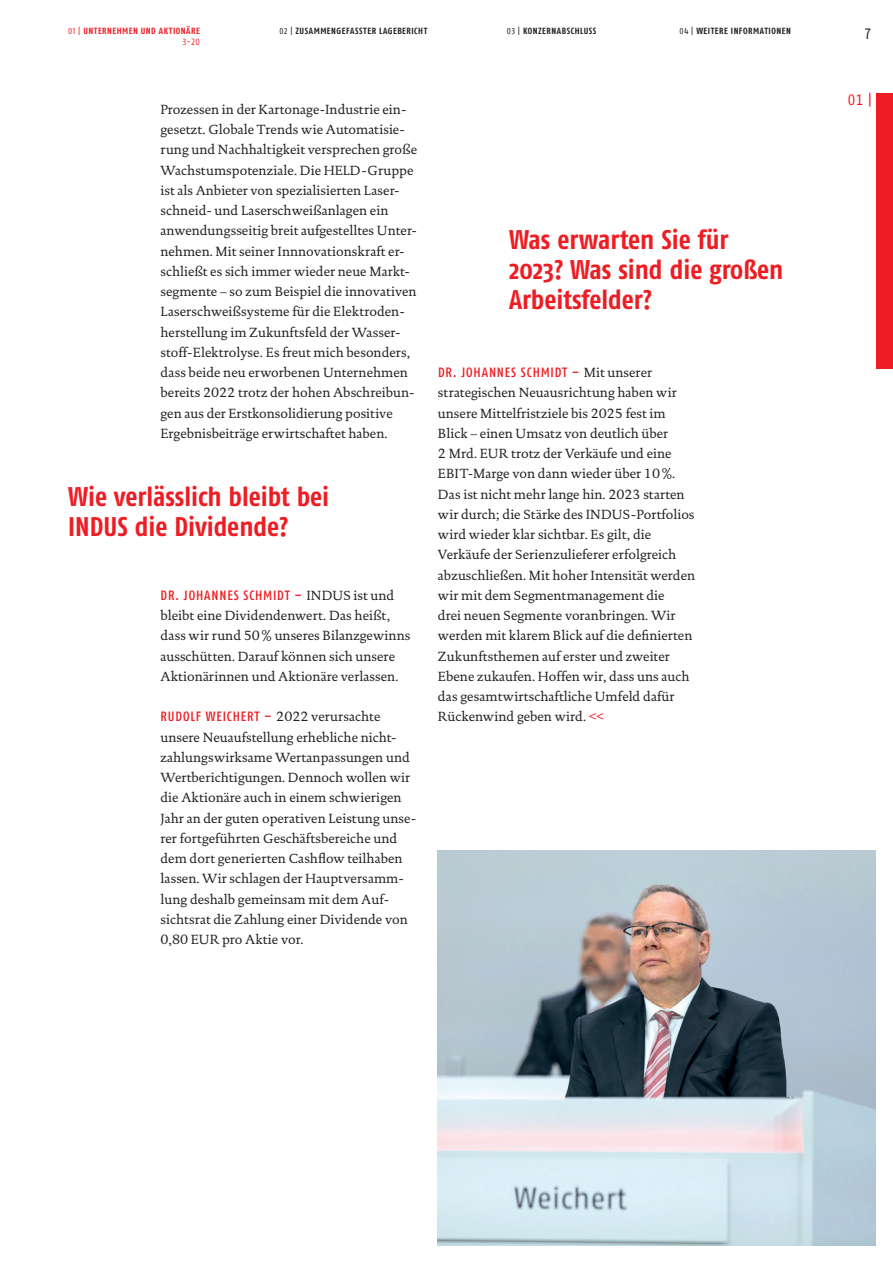
<style>
.page{position:relative;width:893px;height:1263px;background:#fff}
.page>*{position:absolute;margin:0;border:0;box-sizing:border-box;transform-origin:0 0}
.t1{font:700 condensed 27px/30px "Fago Pro";color:#ee1d23}
.t2{font:condensed 15px "Fago Pro";color:#ee1d23}
.t3{font:condensed 15px "Fago Pro";color:#231f20}
.t4{font:13.5px/20.2px "DTL Documenta TOT";color:#231f20}
.t5{font:500 condensed 13.5px "Fago Pro";letter-spacing:.065em;color:#ee1d23}
.t6{font:700 condensed 9px "Fago Pro";letter-spacing:.055em;color:#231f20}
.t7{font:700 condensed 9px "Fago Pro";letter-spacing:.055em;color:#ee1d23}
.t8{font:condensed 9px "Fago Pro";color:#ee1d23}
.s1{font-weight:400}
.s2{font-family:"DTL Documenta TOT";font-weight:400;font-stretch:normal;color:#231f20}
.s3{color:#ee1d23}
</style>
<div class="page">
<img style="left:438px;top:850px;width:438px;height:396px">
<div style="left:876px;top:94px;width:17px;height:275px;background:#ee1d23"></div>
<p class="t7" style="left:68px;top:25px;width:133px"><span class="s1">01 |</span> UNTERNEHMEN UND AKTIONÄRE</p>
<p class="t6" style="left:280px;top:25px;width:149px"><span class="s1">02 |</span> ZUSAMMENGEFASSTER LAGEBERICHT</p>
<p class="t6" style="left:507px;top:25px;width:91px"><span class="s1">03 |</span> KONZERNABSCHLUSS</p>
<p class="t6" style="left:679px;top:25px;width:113px"><span class="s1">04 |</span> WEITERE INFORMATIONEN</p>
<p class="t8" style="left:182px;top:36px;width:19px">3-20</p>
<p class="t4" style="left:161px;top:99px;width:258px">Prozessen in der Kartonage-Industrie ein&shy;gesetzt. Globale Trends wie Automatisie&shy;rung und Nachhaltigkeit versprechen große Wachstumspotenziale. Die HELD-Gruppe ist als Anbieter von spezialisierten Laser&shy;schneid- und Laserschweißanlagen ein anwendungsseitig breit aufgestelltes Unter&shy;nehmen. Mit seiner Innnovationskraft er&shy;schließt es sich immer wieder neue Markt&shy;segmente – so zum Beispiel die innovativen Laserschweißsysteme für die Elektroden&shy;herstellung im Zukunftsfeld der Wasser&shy;stoff-Elektrolyse. Es freut mich besonders, dass beide neu erworbenen Unternehmen bereits 2022 trotz der hohen Abschreibun&shy;gen aus der Erstkonsolidierung positive Ergebnisbeiträge erwirtschaftet haben.</p>
<h1 class="t1" style="left:68px;top:482px;width:263px">Wie verlässlich bleibt bei<br>INDUS die Dividende?</h1>
<p class="t5" style="left:161px;top:587px;width:235px">DR. JOHANNES SCHMIDT – <span class="s2">INDUS ist und</span></p>
<p class="t4" style="left:161px;top:605px;width:251px">bleibt eine Dividendenwert. Das heißt, dass wir rund 50% unseres Bilanzgewinns ausschütten. Darauf können sich unsere Aktionärinnen und Aktionäre verlassen.</p>
<p class="t5" style="left:161px;top:708px;width:221px">RUDOLF WEICHERT – <span class="s2">2022 verursachte</span></p>
<p class="t4" style="left:161px;top:727px;width:257px">unsere Neuaufstellung erhebliche nicht&shy;zahlungswirksame Wertanpassungen und Wertberichtigungen. Dennoch wollen wir die Aktionäre auch in einem schwierigen Jahr an der guten operativen Leistung unse&shy;rer fortgeführten Geschäftsbereiche und dem dort generierten Cashflow teilhaben lassen. Wir schlagen der Hauptversamm&shy;lung deshalb gemeinsam mit dem Auf&shy;sichtsrat die Zahlung einer Dividende von 0,80 EUR pro Aktie vor.</p>
<h1 class="t1" style="left:509px;top:224px;width:276px">Was erwarten Sie für<br>2023? Was sind die großen<br>Arbeitsfelder?</h1>
<p class="t5" style="left:438px;top:364px;width:216px">DR. JOHANNES SCHMIDT – <span class="s2">Mit unserer</span></p>
<p class="t4" style="left:438px;top:383px;width:259px">strategischen Neuausrichtung haben wir unsere Mittelfristziele bis 2025 fest im Blick – einen Umsatz von deutlich über<br>2 Mrd. EUR trotz der Verkäufe und eine EBIT-Marge von dann wieder über 10%.<br>Das ist nicht mehr lange hin. 2023 starten wir durch; die Stärke des INDUS-Portfolios wird wieder klar sichtbar. Es gilt, die Verkäufe der Serienzulieferer erfolgreich abzuschließen. Mit hoher Intensität werden wir mit dem Segmentmanagement die<br>drei neuen Segmente voranbringen. Wir werden mit klarem Blick auf die definierten Zukunftsthemen auf erster und zweiter Ebene zukaufen. Hoffen wir, dass uns auch das gesamtwirtschaftliche Umfeld dafür Rückenwind geben wird. <span class="s3">&lt;&lt;</span></p>
<p class="t3" style="left:864px;top:25px;width:9px">7</p>
<p class="t2" style="left:848px;top:91px;width:25px">01 |</p>
</div>
